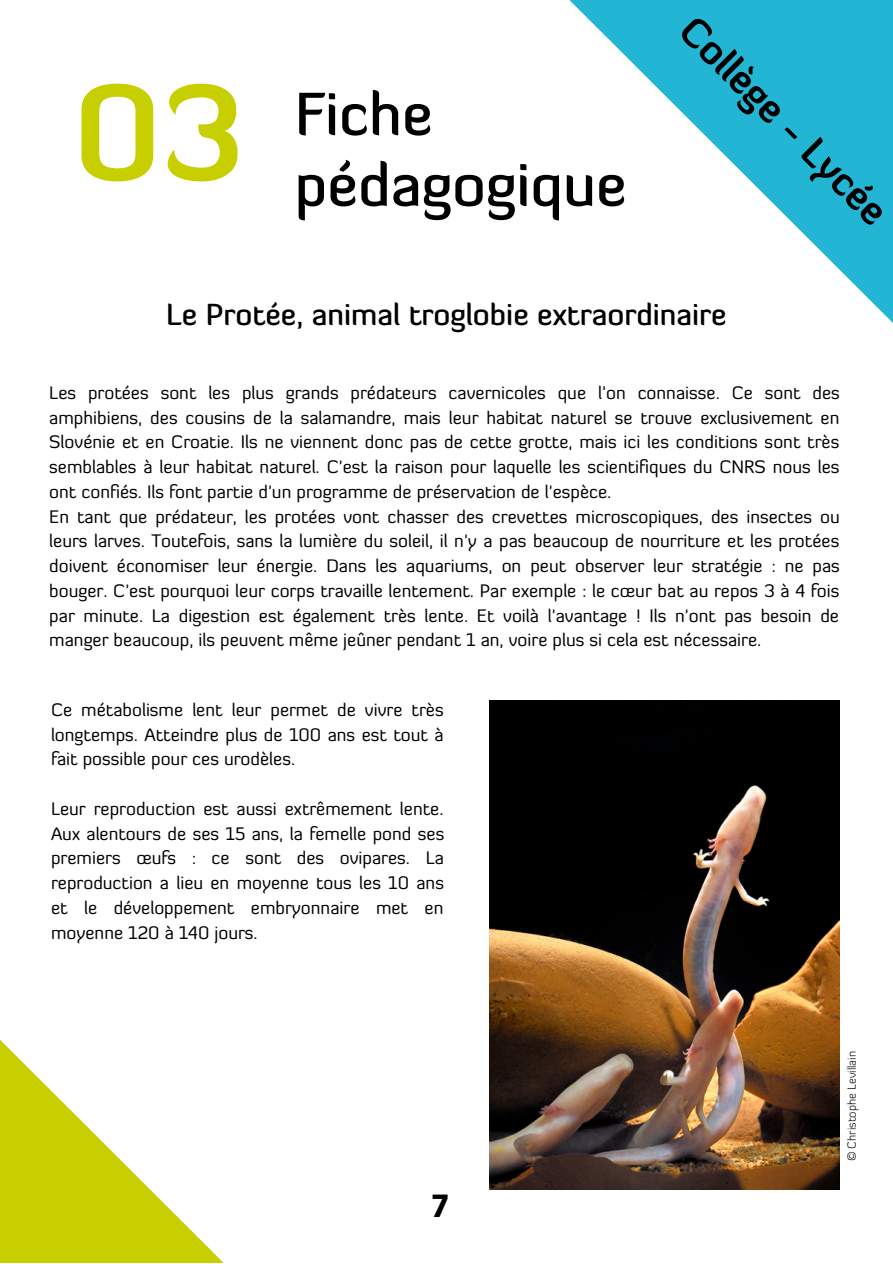
<style>
.page{position:relative;width:893px;height:1264px;background:#fff}
.page>*{position:absolute;margin:0;border:0;box-sizing:border-box;transform-origin:0 0}
.t1{font:700 132.3px "Diavlo";color:#c8cf00}
.t2{font:500 59.55px "Diavlo";color:#000}
.t3{font:700 39px "Diavlo";color:#000}
.t4{font:31.05px "Poppins";color:#000}
.t5{font:500 30px "Diavlo";color:#000}
.t6{font:18px/24.8px "Diavlo";color:#000;text-align:justify}
.t7{font:300 11.7px "Diavlo";color:#000}
</style>
<div class="page">
<svg style="left:569px;top:0;width:323px;height:322px"></svg>
<svg style="left:0;top:1039px;width:223px;height:223px"></svg>
<img style="left:489px;top:700px;width:350px;height:489px">
<h1 class="t1" style="left:74px;top:81px;width:172px">03</h1>
<h2 class="t2" style="left:295px;top:90px;width:140px">Fiche</h2>
<h2 class="t2" style="left:295px;top:161px;width:333px">pédagogique</h2>
<h3 class="t3" style="left:697px;top:13px;width:276px;rotate:45deg">Collège - Lycée</h3>
<h3 class="t5" style="left:166px;top:303px;width:562px">Le Protée, animal troglobie extraordinaire</h3>
<p class="t6" style="left:49px;top:382px;width:792px;text-align:left">Les protées sont les plus grands prédateurs cavernicoles que l’on connaisse. Ce sont des amphibiens, des cousins de la salamandre, mais leur habitat naturel se trouve exclusivement en Slovénie et en Croatie. Ils ne viennent donc pas de cette grotte, mais ici les conditions sont très semblables à leur habitat naturel. C'est la raison pour laquelle les scientifiques du CNRS nous les ont confiés. Ils font partie d'un programme de préservation de l'espèce.<br>En tant que prédateur, les protées vont chasser des crevettes microscopiques, des insectes ou leurs larves. Toutefois, sans la lumière du soleil, il n'y a pas beaucoup de nourriture et les protées doivent économiser leur énergie. Dans les aquariums, on peut observer leur stratégie : ne pas bouger. C'est pourquoi leur corps travaille lentement. Par exemple : le cœur bat au repos 3 à 4 fois par minute. La digestion est également très lente. Et voilà l'avantage ! Ils n'ont pas besoin de manger beaucoup, ils peuvent même jeûner pendant 1 an, voire plus si cela est nécessaire.</p>
<p class="t6" style="left:51px;top:699px;width:394px">Ce métabolisme lent leur permet de vivre très longtemps. Atteindre plus de 100 ans est tout à fait possible pour ces urodèles.</p>
<p class="t6" style="left:51px;top:798px;width:395px">Leur reproduction est aussi extrêmement lente.<br>Aux alentours de ses 15 ans, la femelle pond ses premiers œufs : ce sont des ovipares. La reproduction a lieu en moyenne tous les 10 ans et le développement embryonnaire met en moyenne 120 à 140 jours.</p>
<h3 class="t4" style="left:431px;top:1187px;width:19px">7</h3>
<p class="t7" style="left:847px;top:1161px;width:112px;rotate:-90deg">© Christophe Levillain</p>
</div>
